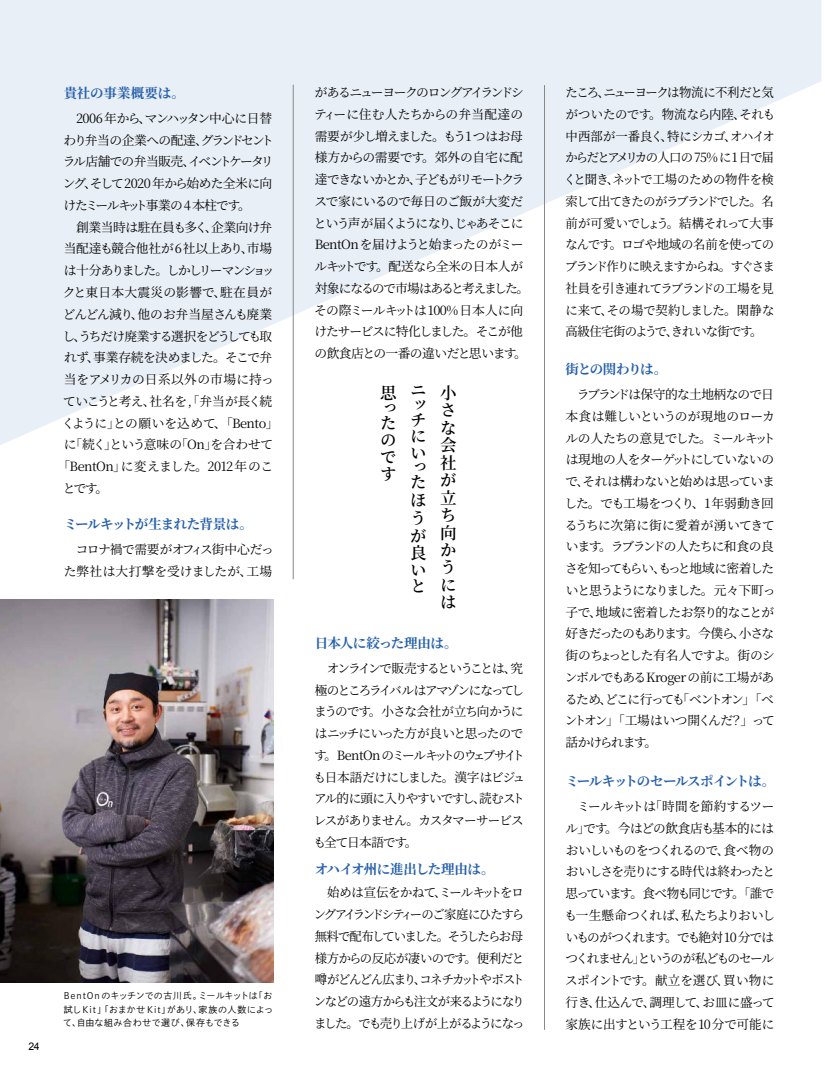
<style>
.page{position:relative;width:825px;height:1072px;background:#fff}
.page>*{position:absolute;margin:0;border:0;box-sizing:border-box;transform-origin:0 0}
.t1{font:600 16.5px/17.4px "Source Han Serif";color:#000;text-align:justify}
.t2{font:700 13.5px "Source Han Serif";letter-spacing:-.045em;color:#2660ac}
.t3{font:700 13.5px "Source Han Serif";letter-spacing:-.1em;color:#2660ac}
.t4{font:700 13.5px "Source Han Serif";letter-spacing:-.01em;color:#2660ac}
.t5{font:12.75px/21.8px "Source Han Serif";letter-spacing:-.065em;color:#000}
.t6{font:12.75px/21.8px "Source Han Serif";letter-spacing:-.095em;color:#000}
.t7{font:12.75px/21.8px "Source Han Serif";letter-spacing:-.11em;color:#000}
.t8{font:12.75px "Source Han Serif";letter-spacing:-.04em;color:#000}
.t9{font:12.75px/21.8px "Source Han Serif";letter-spacing:-.01em;color:#000}
.t10{font:12.75px "Source Han Serif";letter-spacing:-.03em;color:#000}
.t11{font:12.75px "Source Han Serif";letter-spacing:-.1em;color:#000}
.t12{font:12.75px "Source Han Serif";letter-spacing:-.09em;color:#000}
.t13{font:12.75px "Source Han Serif";letter-spacing:-.145em;color:#000}
.t14{font:12.75px "Source Han Serif";letter-spacing:-.115em;color:#000}
.t15{font:12.75px "Source Han Serif";letter-spacing:-.035em;color:#000}
.t16{font:12.75px "Source Han Serif";letter-spacing:-.025em;color:#000}
.t17{font:12.75px "Source Han Serif";letter-spacing:-.105em;color:#000}
.t18{font:12.75px "Source Han Serif";letter-spacing:.02em;color:#000}
.t19{font:12.75px "Source Han Serif";letter-spacing:.01em;color:#000}
.t20{font:10.5px "Arial";color:#000}
.t21{font:9px/13.5px "DNP Shuei Go Kin Std L";letter-spacing:.04em;color:#000;text-align:justify}
</style>
<div class="page">
<svg style="left:0;top:0;width:821px;height:451px;fill:#e9eff6"></svg>
<img style="left:0;top:600px;width:273px;height:382px">
<hr style="left:544px;top:85px;width:1px;height:944px;background:#888">
<hr style="left:293px;top:85px;width:1px;height:494px;background:#888">
<p class="t4" style="left:64px;top:85px;width:123px">貴社の事業概要は。</p>
<p class="t8" style="left:64px;top:111px;width:210px">　2006年から、マンハッタン中心に日替</p>
<p class="t11" style="left:64px;top:133px;width:212px">わり弁当の企業への配達、グランドセント</p>
<p class="t12" style="left:63px;top:154px;width:212px">ラル店舗での弁当販売、イベントケータリ</p>
<p class="t8" style="left:63px;top:176px;width:211px">ング、そして2020年から始めた全米に向</p>
<p class="t17" style="left:63px;top:198px;width:189px">けたミールキット事業の 4 本柱です。</p>
<p class="t15" style="left:64px;top:220px;width:210px">　創業当時は駐在員も多く、企業向け弁</p>
<p class="t16" style="left:64px;top:241px;width:210px">当配達も競合他社が6社以上あり、市場</p>
<p class="t13" style="left:64px;top:263px;width:212px">は十分ありました。しかしリーマンショッ</p>
<p class="t18" style="left:63px;top:285px;width:211px">クと東日本大震災の影響で、駐在員が</p>
<p class="t5" style="left:63px;top:303px;width:211px">どんどん減り、他のお弁当屋さんも廃業</p>
<p class="t14" style="left:63px;top:329px;width:211px">し、うちだけ廃業する選択をどうしても取</p>
<p class="t5" style="left:64px;top:347px;width:210px">れず、事業存続を決めました。そこで弁</p>
<p class="t19" style="left:64px;top:372px;width:211px">当をアメリカの日系以外の市場に持っ</p>
<p class="t5" style="left:63px;top:390px;width:210px">ていこうと考え、社名を,「弁当が長く続</p>
<p class="t8" style="left:62px;top:416px;width:218px">くように」との願いを込めて、「Bento」</p>
<p class="t10" style="left:64px;top:437px;width:211px">に「続く」という意味の「On」を合わせて</p>
<p class="t8" style="left:57px;top:459px;width:217px">「BentOn」に変えました。2012年のこ</p>
<p class="t5" style="left:63px;top:477px;width:47px">とです。</p>
<p class="t2" style="left:64px;top:516px;width:191px">ミールキットが生まれた背景は。</p>
<p class="t9" style="left:64px;top:538px;width:212px">　コロナ禍で需要がオフィス街中心だった弊社は大打撃を受けましたが、工場</p>
<p class="t20" style="left:29px;top:1040px;width:13px">24</p>
<p class="t21" style="left:63px;top:988px;width:211px">BentOn のキッチンでの古川氏。ミールキットは「お試しKit」「おまかせ Kit」があり、家族の人数によって、自由な組み合わせで選び、保存もできる</p>
<p class="t5" style="left:314px;top:82px;width:217px">があるニューヨークのロングアイランドシティーに住む人たちからの弁当配達の需要が少し増えました。もう1つはお母様方からの需要です。郊外の自宅に配達できないかとか、子どもがリモートクラスで家にいるので毎日のご飯が大変だという声が届くようになり、じゃあそこに<br>BentOnを届けようと始まったのがミールキットです。配送なら全米の日本人が対象になるので市場はあると考えました。その際ミールキットは100%日本人に向けたサービスに特化しました。そこが他の飲食店との一番の違いだと思います。</p>
<p class="t1" style="left:380px;top:385px;width:18px;line-height:16.2px">思ったのです</p>
<p class="t1" style="left:410px;top:383px;width:18px;line-height:14.5px">ニッチ</p>
<p class="t1" style="left:410px;top:428px;width:18px;line-height:16.8px">にい</p>
<p class="t1" style="left:410px;top:459px;width:18px;line-height:15.6px">った</p>
<p class="t1" style="left:410px;top:491px;width:18px">ほうが良いと</p>
<p class="t1" style="left:440px;top:384px;width:18px">小さな会社が立ち向かうには</p>
<p class="t2" style="left:315px;top:635px;width:144px">日本人に絞った理由は。</p>
<p class="t6" style="left:314px;top:657px;width:213px">　オンラインで販売するということは、究極のところライバルはアマゾンになってしまうのです。小さな会社が立ち向かうにはニッチにいった方が良いと思ったのです。BentOn のミールキットのウェブサイトも日本語だけにしました。漢字はビジュアル的に頭に入りやすいですし、読むストレスがありません。カスタマーサービスも全て日本語です。</p>
<p class="t2" style="left:315px;top:861px;width:182px">オハイオ州に進出した理由は。</p>
<p class="t7" style="left:314px;top:882px;width:212px">　始めは宣伝をかねて、ミールキットをロングアイランドシティーのご家庭にひたすら無料で配布していました。そうしたらお母様方からの反応が凄いのです。便利だと噂がどんどん広まり、コネチカットやボストンなどの遠方からも注文が来るようになりました。でも売り上げが上がるようになっ</p>
<p class="t5" style="left:564px;top:82px;width:213px;text-align:justify">たころ、ニューヨークは物流に不利だと気がついたのです。物流なら内陸、それも中西部が一番良く、特にシカゴ、オハイオからだとアメリカの人口の75%に1日で届くと聞き、ネットで工場のための物件を検索して出てきたのがラブランドでした。名前が可愛いでしょう。結構それって大事なんです。ロゴや地域の名前を使ってのブランド作りに映えますからね。すぐさま社員を引き連れてラブランドの工場を見に来て、その場で契約しました。閑静な高級住宅街のようで、きれいな街です。</p>
<p class="t3" style="left:566px;top:361px;width:103px">街との関わりは。</p>
<p class="t5" style="left:564px;top:384px;width:213px">　ラブランドは保守的な土地柄なので日本食は難しいというのが現地のローカルの人たちの意見でした。ミールキットは現地の人をターゲットにしていないので、それは構わないと始めは思っていました。でも工場をつくり、1年弱動き回るうちに次第に街に愛着が湧いてきています。ラブランドの人たちに和食の良さを知ってもらい、もっと地域に密着したいと思うようになりました。元々下町っ子で、地域に密着したお祭り的なことが好きだったのもあります。今僕ら、小さな街のちょっとした有名人ですよ。街のシンボルでもあるKrogerの前に工場があるため、どこに行っても「ベントオン」「ベントオン」「工場はいつ開くんだ？」って話かけられます。</p>
<p class="t3" style="left:566px;top:773px;width:211px">ミールキットのセールスポイントは。</p>
<p class="t5" style="left:564px;top:795px;width:212px;text-align:justify">　ミールキットは「時間を節約するツール」です。今はどの飲食店も基本的にはおいしいものをつくれるので、食べ物のおいしさを売りにする時代は終わったと思っています。食べ物も同じです。「誰でも一生懸命つくれば、私たちよりおいしいものがつくれます。でも絶対 10 分ではつくれません」というのが私どものセールスポイントです。献立を選び、買い物に行き、仕込んで、調理して、お皿に盛って家族に出すという工程を10分で可能に</p>
</div>
